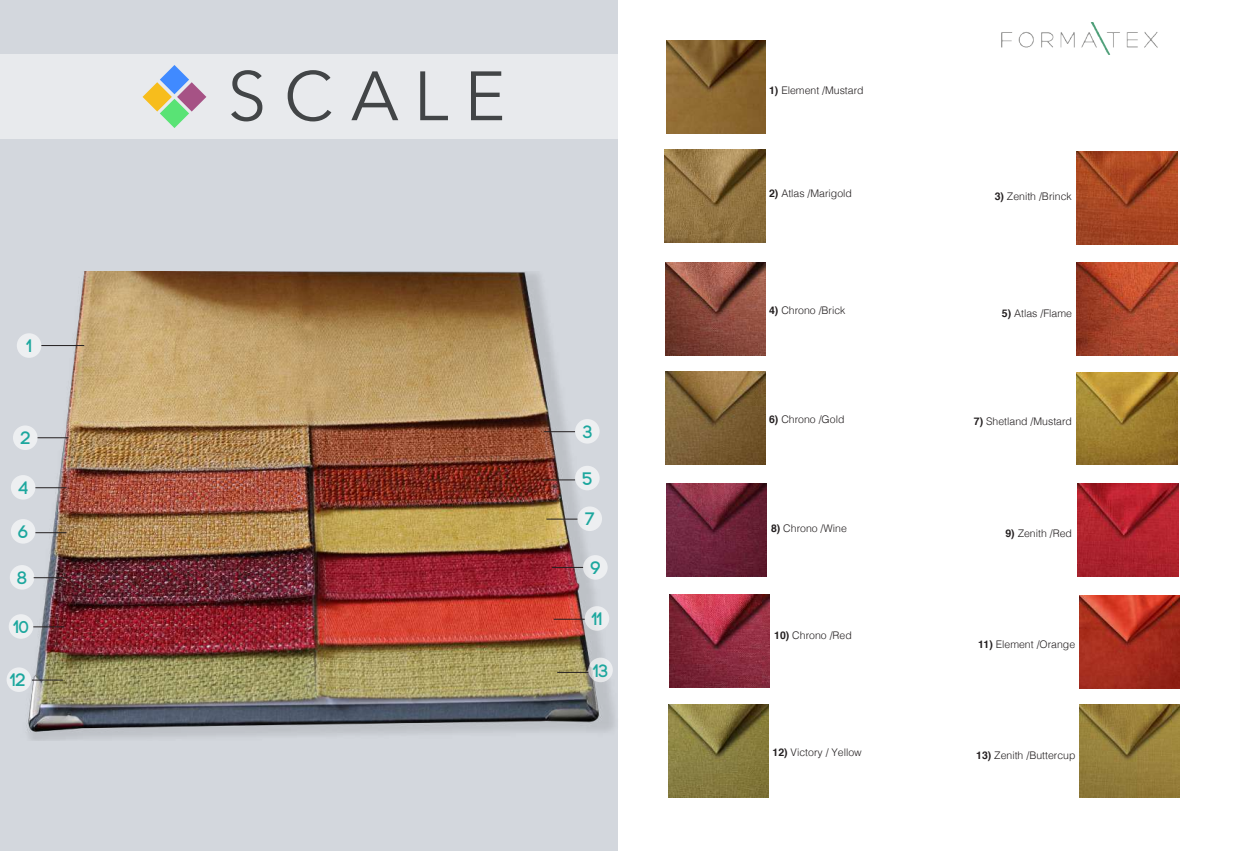
<style>
.page{position:relative;width:1234px;height:851px;background:#fff}
.page>*{position:absolute;margin:0;border:0;box-sizing:border-box;transform-origin:0 0}
.t1{font:68.85px "Avenir Next";color:#424547}
.t2{font:700 18px "Code";color:#1ca79e}
.t3{font:300 10.5px "Helvetica";color:#231f20}
.s1{font-weight:700}
</style>
<div class="page">
<div style="left:0;top:0;width:617px;height:850px;background:#d3d7dd"></div>
<div style="left:0;top:54px;width:617px;height:85px;background:#e8eaed"></div>
<img style="left:1001px;top:22px;width:155px;height:32px">
<svg style="left:142px;top:65px;width:64px;height:63px"></svg>
<img style="left:666px;top:40px;width:99px;height:93px">
<img style="left:664px;top:150px;width:101px;height:92px">
<img style="left:665px;top:262px;width:100px;height:93px">
<img style="left:665px;top:372px;width:100px;height:92px">
<img style="left:666px;top:483px;width:100px;height:93px">
<img style="left:669px;top:595px;width:100px;height:92px">
<img style="left:668px;top:704px;width:100px;height:93px">
<img style="left:1076px;top:151px;width:100px;height:93px">
<img style="left:1076px;top:262px;width:100px;height:93px">
<img style="left:1076px;top:372px;width:100px;height:93px">
<img style="left:1077px;top:483px;width:100px;height:93px">
<img style="left:1079px;top:595px;width:100px;height:93px">
<img style="left:1079px;top:704px;width:100px;height:93px">
<img style="left:15px;top:271px;width:603px;height:469px">
<div style="left:17px;top:333px;width:24px;height:25px;background:#edeff1;border-radius:50%"></div>
<hr style="left:41px;top:345px;width:43px;height:1px;background:#231f20">
<div style="left:13px;top:425px;width:25px;height:25px;background:#edeff1;border-radius:50%"></div>
<hr style="left:38px;top:437px;width:31px;height:1px;background:#231f20">
<div style="left:11px;top:475px;width:24px;height:24px;background:#edeff1;border-radius:50%"></div>
<hr style="left:35px;top:487px;width:31px;height:1px;background:#231f20">
<div style="left:11px;top:519px;width:24px;height:24px;background:#edeff1;border-radius:50%"></div>
<hr style="left:35px;top:532px;width:31px;height:1px;background:#231f20">
<div style="left:10px;top:565px;width:24px;height:24px;background:#edeff1;border-radius:50%"></div>
<hr style="left:34px;top:577px;width:31px;height:1px;background:#231f20">
<div style="left:9px;top:614px;width:24px;height:24px;background:#edeff1;border-radius:50%"></div>
<hr style="left:33px;top:626px;width:31px;height:1px;background:#231f20">
<div style="left:7px;top:667px;width:24px;height:25px;background:#edeff1;border-radius:50%"></div>
<hr style="left:32px;top:679px;width:31px;height:1px;background:#231f20">
<svg style="left:588px;top:657px;width:24px;height:25px"></svg>
<hr style="left:557px;top:672px;width:31px;height:1px;background:#231f20">
<div style="left:584px;top:606px;width:25px;height:24px;background:#e8eaec;border-radius:50%"></div>
<hr style="left:553px;top:618px;width:31px;height:1px;background:#231f20">
<div style="left:583px;top:555px;width:24px;height:24px;background:#edeef1;border-radius:50%"></div>
<hr style="left:552px;top:567px;width:31px;height:1px;background:#231f20">
<div style="left:577px;top:506px;width:25px;height:25px;background:#edeff1;border-radius:50%"></div>
<hr style="left:546px;top:518px;width:31px;height:1px;background:#231f20">
<div style="left:575px;top:465px;width:24px;height:25px;background:#edeff1;border-radius:50%"></div>
<hr style="left:544px;top:479px;width:31px;height:1px;background:#231f20">
<div style="left:575px;top:419px;width:24px;height:24px;background:#edeff1;border-radius:50%"></div>
<hr style="left:544px;top:431px;width:31px;height:1px;background:#231f20">
<h2 class="t2" style="left:27px;top:337px;width:6px">1</h2>
<h2 class="t2" style="left:21px;top:429px;width:11px">2</h2>
<h2 class="t2" style="left:19px;top:478px;width:11px">4</h2>
<h2 class="t2" style="left:19px;top:522px;width:11px">6</h2>
<h2 class="t2" style="left:18px;top:568px;width:11px">8</h2>
<h2 class="t2" style="left:14px;top:617px;width:16px">10</h2>
<h2 class="t2" style="left:11px;top:671px;width:16px">12</h2>
<h1 class="t1" style="left:227px;top:38px;width:279px">S C A L E</h1>
<h2 class="t2" style="left:583px;top:422px;width:11px">3</h2>
<h2 class="t2" style="left:582px;top:469px;width:11px">5</h2>
<h2 class="t2" style="left:585px;top:510px;width:11px">7</h2>
<h2 class="t2" style="left:590px;top:558px;width:11px">9</h2>
<h2 class="t2" style="left:592px;top:609px;width:11px">11</h2>
<h2 class="t2" style="left:593px;top:661px;width:16px">13</h2>
<p class="t3" style="left:769px;top:82px;width:96px"><span class="s1">1)</span> Element /Mustard</p>
<p class="t3" style="left:769px;top:184px;width:84px"><span class="s1">2)</span> Atlas /Marigold</p>
<p class="t3" style="left:994px;top:187px;width:79px"><span class="s1">3)</span> Zenith /Brinck</p>
<p class="t3" style="left:769px;top:301px;width:78px"><span class="s1">4)</span> Chrono /Brick</p>
<p class="t3" style="left:1001px;top:304px;width:72px"><span class="s1">5)</span> Atlas /Flame</p>
<p class="t3" style="left:769px;top:410px;width:77px"><span class="s1">6)</span> Chrono /Gold</p>
<p class="t3" style="left:973px;top:412px;width:100px"><span class="s1">7)</span> Shetland /Mustard</p>
<p class="t3" style="left:770px;top:519px;width:77px"><span class="s1">8)</span> Chrono /Wine</p>
<p class="t3" style="left:1005px;top:524px;width:68px"><span class="s1">9)</span> Zenith /Red</p>
<p class="t3" style="left:774px;top:626px;width:79px"><span class="s1">10)</span> Chrono /Red</p>
<p class="t3" style="left:978px;top:635px;width:98px"><span class="s1">11)</span> Element /Orange</p>
<p class="t3" style="left:772px;top:743px;width:91px"><span class="s1">12)</span> Victory / Yellow</p>
<p class="t3" style="left:975px;top:746px;width:101px"><span class="s1">13)</span> Zenith /Buttercup</p>
</div>
